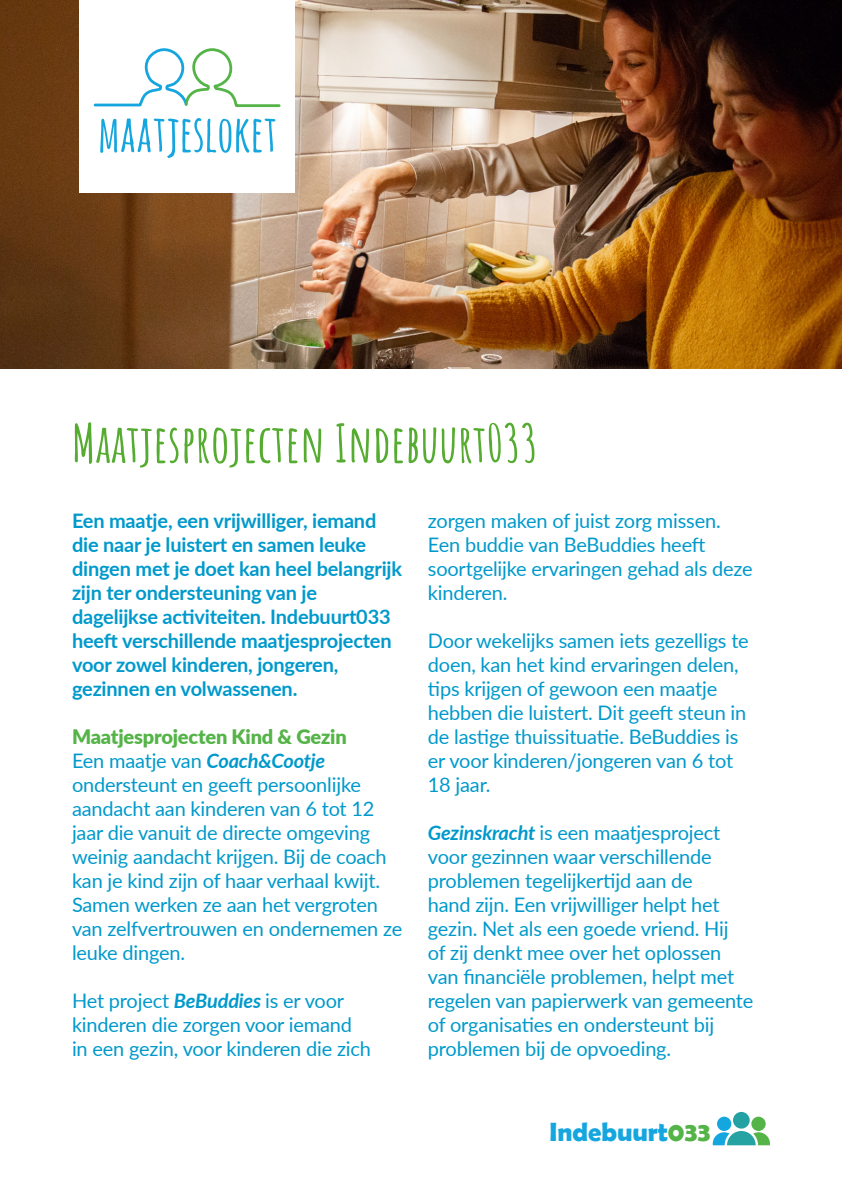
<style>
.page{position:relative;width:842px;height:1191px;background:#fff}
.page>*{position:absolute;margin:0;border:0;box-sizing:border-box;transform-origin:0 0}
.t1{font:700 52px "Amatic SC";color:#56ac31}
.t2{font:700 26.4px "Berlin Sans FB Demi";color:#16a6df}
.t3{font:20px/24px "Lato";letter-spacing:-.01em;color:#09c}
.t4{font:700 20px/24px "Lato";letter-spacing:-.01em;color:#09c}
.t5{font:900 20px "Lato";letter-spacing:-.01em;color:#54b447}
.s1{font-weight:700;font-style:italic}
.s2{color:#54b447}
</style>
<div class="page">
<div style="left:751px;top:1116px;width:15px;height:15px;background:#54b447;border-radius:50%"></div>
<svg style="left:713px;top:1131px;width:57px;height:14px"></svg>
<div style="left:733px;top:1111px;width:17px;height:17px;background:#24a2a3;border-radius:50%"></div>
<div style="left:717px;top:1116px;width:14px;height:15px;background:#14a6df;border-radius:50%"></div>
<img style="left:0;top:0;width:842px;height:369px">
<div style="left:79px;top:0;width:216px;height:193px;background:#fff"></div>
<svg style="left:93px;top:48px;width:188px;height:60px"></svg>
<svg style="left:100px;top:118px;width:175px;height:40px"></svg>
<p class="t1" style="left:72px;top:403px;width:467px">Maatjesprojecten Indebuurt033</p>
<p class="t4" style="left:72px;top:508px;width:332px">Een maatje, een vrijwilliger, iemand die naar je luistert en samen leuke dingen met je doet kan heel belangrijk zijn ter ondersteuning van je dagelijkse activiteiten. Indebuurt033 heeft verschillende maatjesprojecten voor zowel kinderen, jongeren, gezinnen en volwassenen.</p>
<p class="t5" style="left:72px;top:722px;width:276px">Maatjesprojecten Kind &amp; Gezin</p>
<p class="t3" style="left:72px;top:748px;width:332px">Een maatje van <span class="s1">Coach&amp;Cootje </span>ondersteunt en geeft persoonlijke aandacht aan kinderen van 6 tot 12 jaar die vanuit de directe omgeving weinig aandacht krijgen. Bij de coach kan je kind zijn of haar verhaal kwijt.<br>Samen werken ze aan het vergroten van zelfvertrouwen en ondernemen ze leuke dingen.</p>
<p class="t3" style="left:72px;top:988px;width:300px">Het project <span class="s1">BeBuddies</span> is er voor kinderen die zorgen voor iemand in een gezin, voor kinderen die zich</p>
<p class="t3" style="left:428px;top:508px;width:326px">zorgen maken of juist zorg missen.<br>Een buddie van BeBuddies heeft soortgelijke ervaringen gehad als deze kinderen.</p>
<p class="t3" style="left:428px;top:628px;width:322px">Door wekelijks samen iets gezelligs te doen, kan het kind ervaringen delen, tips krijgen of gewoon een maatje hebben die luistert. Dit geeft steun in de lastige thuissituatie. BeBuddies is er voor kinderen/jongeren van 6 tot 18 jaar.</p>
<p class="t3" style="left:428px;top:820px;width:327px"><span class="s1">Gezinskracht</span> is een maatjesproject voor gezinnen waar verschillende problemen tegelijkertijd aan de<br>hand zijn. Een vrijwilliger helpt het gezin. Net als een goede vriend. Hij<br>of zij denkt mee over het oplossen van financiële problemen, helpt met regelen van papierwerk van gemeente of organisaties en ondersteunt bij problemen bij de opvoeding.</p>
<p class="t2" style="left:550px;top:1116px;width:162px">Indebuurt<span class="s2">033</span></p>
</div>
